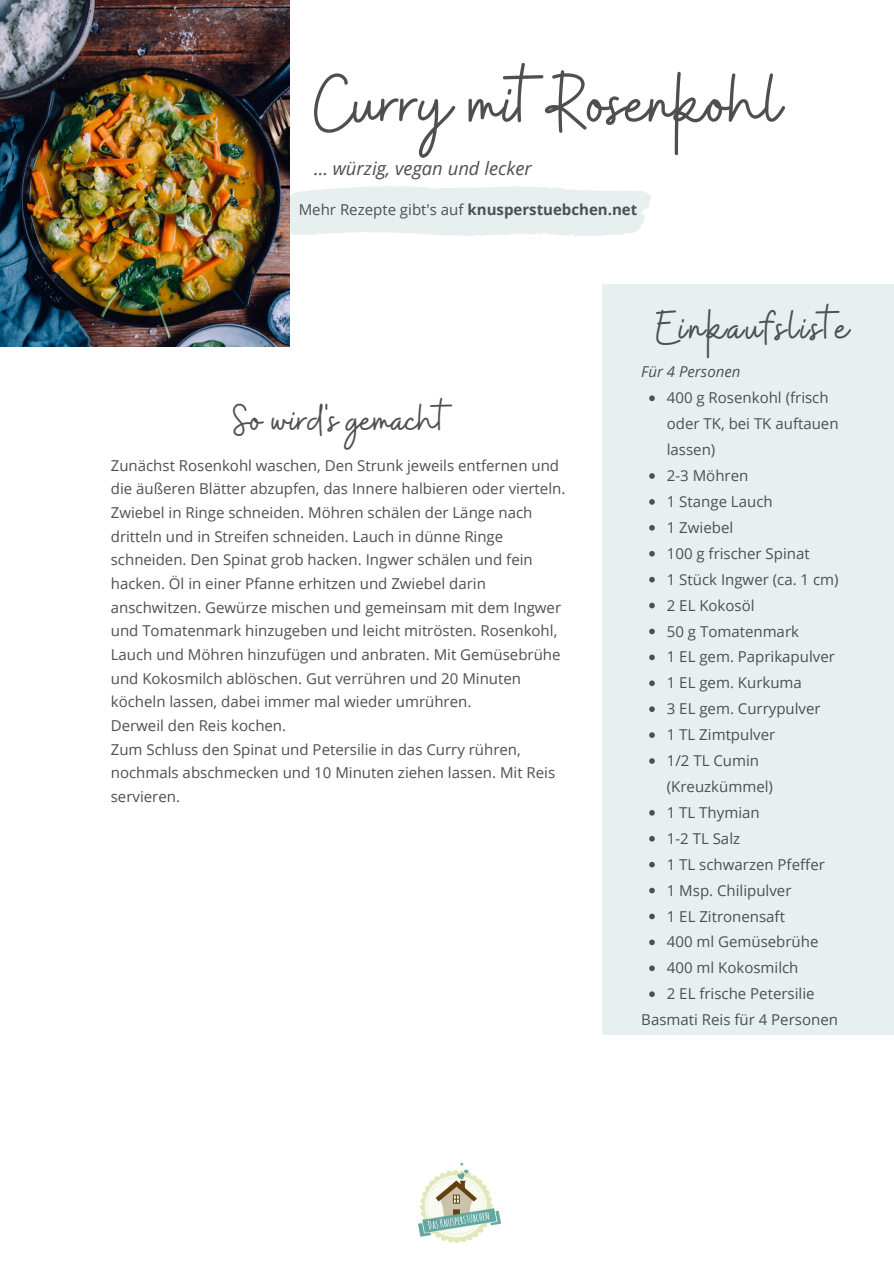
<style>
.page{position:relative;width:894px;height:1264px;background:#fff}
.page>*{position:absolute;margin:0;border:0;box-sizing:border-box;transform-origin:0 0}
.t1{font:82.5px "Buffalo";color:#4e4f50}
.t2{font:48.9px "Buffalo";letter-spacing:.05em;color:#4e4f50}
.t3{font:45px "Buffalo";color:#4e4f50}
.t4{font:italic 18.45px "Open Sans";color:#4e4f50}
.t5{font:15px/23.7px "Open Sans";color:#4e4f50}
.t6{font:italic 15px "Open Sans";color:#4e4f50}
.s1{font-weight:700}
</style>
<div class="page">
<svg style="left:289px;top:177px;width:362px;height:71px"></svg>
<img style="left:0;top:0;width:289px;height:347px">
<img style="left:418px;top:1163px;width:82px;height:79px">
<div style="left:602px;top:284px;width:291px;height:750px;background:#e7f0ef"></div>
<svg style="left:649px;top:395px;width:5px;height:6px"></svg>
<svg style="left:649px;top:473px;width:5px;height:6px"></svg>
<svg style="left:649px;top:499px;width:5px;height:5px"></svg>
<svg style="left:649px;top:525px;width:5px;height:5px"></svg>
<svg style="left:649px;top:551px;width:5px;height:5px"></svg>
<svg style="left:649px;top:577px;width:5px;height:5px"></svg>
<svg style="left:649px;top:602px;width:5px;height:6px"></svg>
<svg style="left:649px;top:628px;width:5px;height:6px"></svg>
<svg style="left:649px;top:654px;width:5px;height:6px"></svg>
<svg style="left:649px;top:680px;width:5px;height:6px"></svg>
<svg style="left:649px;top:706px;width:5px;height:6px"></svg>
<svg style="left:649px;top:732px;width:5px;height:6px"></svg>
<svg style="left:649px;top:758px;width:5px;height:5px"></svg>
<svg style="left:649px;top:810px;width:5px;height:5px"></svg>
<svg style="left:649px;top:836px;width:5px;height:5px"></svg>
<svg style="left:649px;top:861px;width:5px;height:6px"></svg>
<svg style="left:649px;top:887px;width:5px;height:6px"></svg>
<svg style="left:649px;top:913px;width:5px;height:6px"></svg>
<svg style="left:649px;top:939px;width:5px;height:6px"></svg>
<svg style="left:649px;top:965px;width:5px;height:6px"></svg>
<svg style="left:649px;top:991px;width:5px;height:6px"></svg>
<p class="t1" style="left:314px;top:50px;width:468px">Curry mit Rosenkohl</p>
<p class="t4" style="left:314px;top:155px;width:219px">... würzig, vegan und lecker</p>
<p class="t5" style="left:299px;top:198px;width:340px">Mehr Rezepte gibt's auf <span class="s1">knusperstuebchen.net</span></p>
<p class="t2" style="left:656px;top:296px;width:194px">Einkaufsliste</p>
<p class="t3" style="left:233px;top:390px;width:214px">So wird's gemacht</p>
<p class="t5" style="left:111px;top:453px;width:456px">Zunächst Rosenkohl waschen, Den Strunk jeweils entfernen und die äußeren Blätter abzupfen, das Innere halbieren oder vierteln.<br>Zwiebel in Ringe schneiden. Möhren schälen der Länge nach dritteln und in Streifen schneiden. Lauch in dünne Ringe schneiden. Den Spinat grob hacken. Ingwer schälen und fein hacken. Öl in einer Pfanne erhitzen und Zwiebel darin anschwitzen. Gewürze mischen und gemeinsam mit dem Ingwer und Tomatenmark hinzugeben und leicht mitrösten. Rosenkohl, Lauch und Möhren hinzufügen und anbraten. Mit Gemüsebrühe und Kokosmilch ablöschen. Gut verrühren und 20 Minuten köcheln lassen, dabei immer mal wieder umrühren.</p>
<p class="t5" style="left:111px;top:713px;width:177px">Derweil den Reis kochen.</p>
<p class="t5" style="left:111px;top:737px;width:446px">Zum Schluss den Spinat und Petersilie in das Curry rühren, nochmals abschmecken und 10 Minuten ziehen lassen. Mit Reis servieren.</p>
<p class="t6" style="left:641px;top:361px;width:101px">Für 4 Personen</p>
<p class="t5" style="left:666px;top:384px;width:173px;line-height:26px">400 g Rosenkohl (frisch oder TK, bei TK auftauen lassen)</p>
<p class="t5" style="left:666px;top:463px;width:83px">2-3 Möhren</p>
<p class="t5" style="left:666px;top:489px;width:107px">1 Stange Lauch</p>
<p class="t5" style="left:666px;top:515px;width:68px">1 Zwiebel</p>
<p class="t5" style="left:666px;top:541px;width:144px">100 g frischer Spinat</p>
<p class="t5" style="left:666px;top:567px;width:173px">1 Stück Ingwer (ca. 1 cm)</p>
<p class="t5" style="left:666px;top:593px;width:89px">2 EL Kokosöl</p>
<p class="t5" style="left:666px;top:619px;width:134px">50 g Tomatenmark</p>
<p class="t5" style="left:666px;top:644px;width:169px">1 EL gem. Paprikapulver</p>
<p class="t5" style="left:666px;top:670px;width:136px">1 EL gem. Kurkuma</p>
<p class="t5" style="left:666px;top:696px;width:155px">3 EL gem. Currypulver</p>
<p class="t5" style="left:666px;top:722px;width:110px">1 TL Zimtpulver</p>
<p class="t5" style="left:666px;top:747px;width:108px;line-height:26px">1/2 TL Cumin (Kreuzkümmel)</p>
<p class="t5" style="left:666px;top:800px;width:94px">1 TL Thymian</p>
<p class="t5" style="left:666px;top:826px;width:75px">1-2 TL Salz</p>
<p class="t5" style="left:666px;top:852px;width:159px">1 TL schwarzen Pfeffer</p>
<p class="t5" style="left:666px;top:878px;width:126px">1 Msp. Chilipulver</p>
<p class="t5" style="left:666px;top:903px;width:120px">1 EL Zitronensaft</p>
<p class="t5" style="left:666px;top:929px;width:153px">400 ml Gemüsebrühe</p>
<p class="t5" style="left:666px;top:955px;width:133px">400 ml Kokosmilch</p>
<p class="t5" style="left:666px;top:981px;width:149px">2 EL frische Petersilie</p>
<p class="t5" style="left:641px;top:1007px;width:198px">Basmati Reis für 4 Personen</p>
</div>
